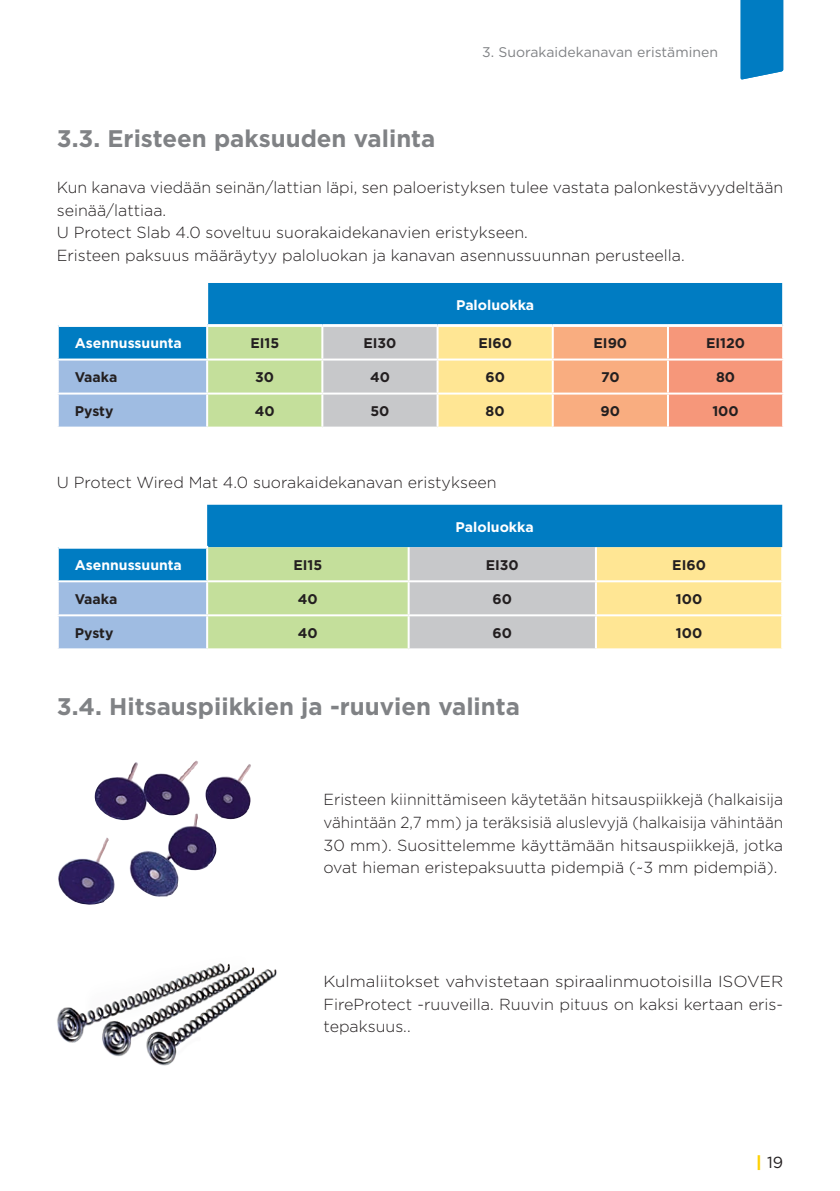
<style>
.page{position:relative;width:840px;height:1191px;background:#fff}
.page>*{position:absolute;margin:0;border:0;box-sizing:border-box;transform-origin:0 0}
.t1{font:700 24px "Gotham";color:#808285}
.t2{font:300 16px/22.6px "Gotham";color:#231f20}
.t3{font:300 16px/22.6px "Gotham";color:#231f20;text-align:justify;scale:1.05 1}
.t4{font:16px "Gotham";color:#231f20}
.t5{font:700 14px "Gotham";color:#231f20}
.t6{font:700 14px "Gotham";color:#fff}
.t7{font:14px "Gotham";color:#808285}
.s1{font-weight:900;color:#fed105}
</style>
<div class="page">
<svg style="left:740px;top:0;width:42px;height:80px;background:#1084c5"></svg>
<div style="left:208px;top:283px;width:573px;height:41px;background:#007cc2"></div>
<svg style="left:59px;top:327px;width:722px;height:99px;background:#cbbea5"></svg>
<hr style="left:206px;top:327px;width:2px;height:31px;background:#fff">
<hr style="left:321px;top:327px;width:2px;height:31px;background:#fff">
<hr style="left:436px;top:327px;width:2px;height:31px;background:#fff">
<hr style="left:551px;top:327px;width:2px;height:31px;background:#fff">
<hr style="left:666px;top:327px;width:2px;height:31px;background:#fff">
<hr style="left:57px;top:358px;width:150px;height:2px;background:#fff">
<hr style="left:207px;top:358px;width:115px;height:2px;background:#fff">
<hr style="left:206px;top:360px;width:2px;height:32px;background:#fff">
<hr style="left:322px;top:358px;width:115px;height:2px;background:#fff">
<hr style="left:321px;top:360px;width:2px;height:32px;background:#fff">
<hr style="left:437px;top:358px;width:115px;height:2px;background:#fff">
<hr style="left:436px;top:360px;width:2px;height:32px;background:#fff">
<hr style="left:552px;top:358px;width:115px;height:2px;background:#fff">
<hr style="left:551px;top:360px;width:2px;height:32px;background:#fff">
<hr style="left:667px;top:358px;width:116px;height:2px;background:#fff">
<hr style="left:666px;top:360px;width:2px;height:32px;background:#fff">
<hr style="left:57px;top:392px;width:150px;height:2px;background:#fff">
<hr style="left:207px;top:392px;width:115px;height:2px;background:#fff">
<hr style="left:206px;top:394px;width:2px;height:32px;background:#fff">
<hr style="left:322px;top:392px;width:115px;height:2px;background:#fff">
<hr style="left:321px;top:394px;width:2px;height:32px;background:#fff">
<hr style="left:437px;top:392px;width:115px;height:2px;background:#fff">
<hr style="left:436px;top:394px;width:2px;height:32px;background:#fff">
<hr style="left:552px;top:392px;width:115px;height:2px;background:#fff">
<hr style="left:551px;top:394px;width:2px;height:32px;background:#fff">
<hr style="left:667px;top:392px;width:116px;height:2px;background:#fff">
<hr style="left:666px;top:394px;width:2px;height:32px;background:#fff">
<img style="left:94px;top:760px;width:157px;height:60px">
<img style="left:58px;top:813px;width:159px;height:92px">
<img style="left:57px;top:963px;width:220px;height:103px">
<div style="left:207px;top:505px;width:574px;height:42px;background:#007cc2"></div>
<svg style="left:59px;top:547px;width:721px;height:101px;background:#c2cfb2"></svg>
<hr style="left:206px;top:549px;width:2px;height:31px;background:#fff">
<hr style="left:407px;top:547px;width:2px;height:33px;background:#fff">
<hr style="left:594px;top:547px;width:2px;height:33px;background:#fff">
<hr style="left:57px;top:580px;width:150px;height:2px;background:#fff">
<hr style="left:207px;top:580px;width:201px;height:2px;background:#fff">
<hr style="left:206px;top:582px;width:2px;height:32px;background:#fff">
<hr style="left:408px;top:580px;width:187px;height:2px;background:#fff">
<hr style="left:407px;top:582px;width:2px;height:32px;background:#fff">
<hr style="left:595px;top:580px;width:187px;height:2px;background:#fff">
<hr style="left:594px;top:582px;width:2px;height:32px;background:#fff">
<hr style="left:57px;top:614px;width:150px;height:2px;background:#fff">
<hr style="left:207px;top:614px;width:201px;height:2px;background:#fff">
<hr style="left:206px;top:616px;width:2px;height:32px;background:#fff">
<hr style="left:408px;top:614px;width:187px;height:2px;background:#fff">
<hr style="left:407px;top:616px;width:2px;height:32px;background:#fff">
<hr style="left:595px;top:614px;width:187px;height:2px;background:#fff">
<hr style="left:594px;top:616px;width:2px;height:32px;background:#fff">
<hr style="left:59px;top:546px;width:149px;height:3px;background:#fff">
<h1 class="t1" style="left:57px;top:123px;width:380px">3.3. Eristeen paksuuden valinta</h1>
<p class="t7" style="left:482px;top:43px;width:237px">3. Suorakaidekanavan eristäminen</p>
<p class="t2" style="left:57px;top:175px;width:727px">Kun kanava viedään seinän/lattian läpi, sen paloeristyksen tulee vastata palonkestävyydeltään seinää/lattiaa.<br>U Protect Slab 4.0 soveltuu suorakaidekanavien eristykseen.<br>Eristeen paksuus määräytyy paloluokan ja kanavan asennussuunnan perusteella.</p>
<p class="t6" style="left:456px;top:296px;width:79px">Paloluokka</p>
<p class="t6" style="left:75px;top:334px;width:109px">Asennussuunta</p>
<p class="t5" style="left:250px;top:334px;width:30px">EI15</p>
<p class="t5" style="left:363px;top:334px;width:34px">EI30</p>
<p class="t5" style="left:478px;top:334px;width:35px">EI60</p>
<p class="t5" style="left:593px;top:334px;width:35px">EI90</p>
<p class="t5" style="left:705px;top:334px;width:40px">EI120</p>
<p class="t5" style="left:75px;top:368px;width:44px">Vaaka</p>
<p class="t5" style="left:255px;top:368px;width:20px">30</p>
<p class="t5" style="left:370px;top:368px;width:21px">40</p>
<p class="t5" style="left:485px;top:368px;width:21px">60</p>
<p class="t5" style="left:600px;top:368px;width:20px">70</p>
<p class="t5" style="left:715px;top:368px;width:21px">80</p>
<p class="t5" style="left:75px;top:402px;width:40px">Pysty</p>
<p class="t5" style="left:255px;top:402px;width:21px">40</p>
<p class="t5" style="left:370px;top:402px;width:21px">50</p>
<p class="t5" style="left:485px;top:402px;width:21px">80</p>
<p class="t5" style="left:600px;top:402px;width:21px">90</p>
<p class="t5" style="left:712px;top:402px;width:28px">100</p>
<p class="t2" style="left:57px;top:470px;width:441px">U Protect Wired Mat 4.0 suorakaidekanavan eristykseen</p>
<p class="t6" style="left:455px;top:517px;width:79px">Paloluokka</p>
<p class="t6" style="left:75px;top:555px;width:109px">Asennussuunta</p>
<p class="t5" style="left:293px;top:555px;width:30px">EI15</p>
<p class="t5" style="left:485px;top:555px;width:34px">EI30</p>
<p class="t5" style="left:672px;top:555px;width:35px">EI60</p>
<p class="t5" style="left:75px;top:589px;width:44px">Vaaka</p>
<p class="t5" style="left:298px;top:589px;width:21px">40</p>
<p class="t5" style="left:492px;top:589px;width:21px">60</p>
<p class="t5" style="left:675px;top:589px;width:28px">100</p>
<p class="t5" style="left:75px;top:623px;width:40px">Pysty</p>
<p class="t5" style="left:298px;top:623px;width:21px">40</p>
<p class="t5" style="left:492px;top:623px;width:21px">60</p>
<p class="t5" style="left:675px;top:623px;width:28px">100</p>
<h1 class="t1" style="left:57px;top:690px;width:464px">3.4. Hitsauspiikkien ja -ruuvien valinta</h1>
<p class="t2" style="left:323px;top:788px;width:461px;text-align:justify">Eristeen kiinnittämiseen käytetään hitsauspiikkejä (halkaisija vähintään 2,7 mm) ja teräksisiä aluslevyjä (halkaisija vähintään 30 mm). Suosittelemme käyttämään hitsauspiikkejä, jotka ovat hieman eristepaksuutta pidempiä (~3 mm pidempiä).</p>
<p class="t3" style="left:323px;top:969px;width:439px">Kulmaliitokset vahvistetaan spiraalinmuotoisilla ISOVER FireProtect -ruuveilla. Ruuvin pituus on kaksi kertaan eris&shy;tepaksuus..</p>
<p class="t4" style="left:755px;top:1152px;width:29px"><span class="s1">|</span> 19</p>
</div>
